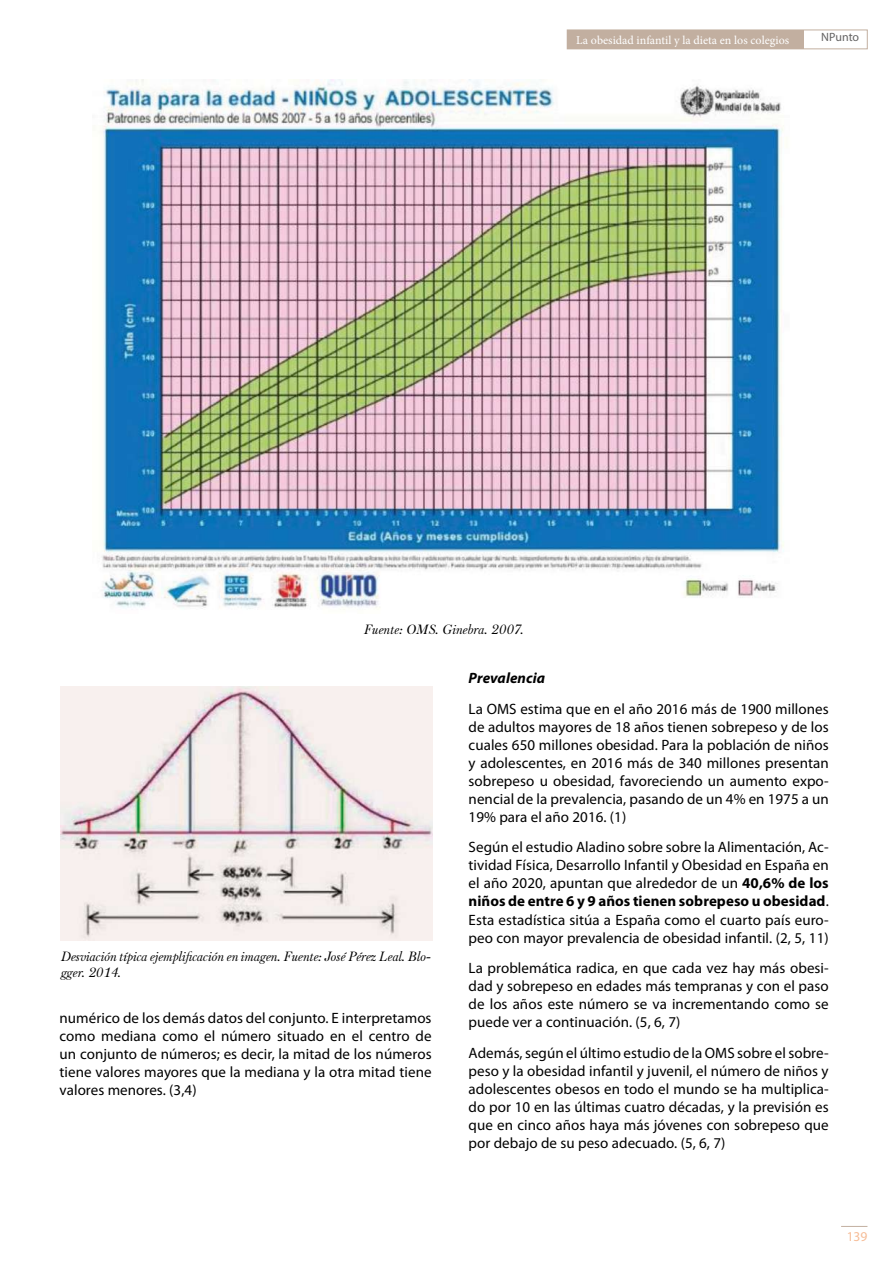
<style>
.page{position:relative;width:893px;height:1263px;background:#fff}
.page>*{position:absolute;margin:0;border:0;box-sizing:border-box;transform-origin:0 0}
.t1{font:15px/18px "Myriad Pro";letter-spacing:.005em;color:#000;text-align:justify}
.t2{font:italic 700 15px "Myriad Pro";letter-spacing:.005em;color:#000}
.t3{font:italic 13.5px/16.2px "Baskerville F";letter-spacing:-.005em;color:#000}
.t4{font:13.5px "Myriad Pro";color:#f6bc96}
.t5{font:12px "Minion Pro";color:#fff}
.t6{font:12px "Myriad Pro";letter-spacing:-.005em;color:#646363}
.s1{font-weight:700}
</style>
<div class="page">
<svg style="left:841px;top:1226px;width:26px;height:1px"></svg>
<div style="left:567px;top:30px;width:300px;height:19px;border:1px solid #c2afa0"></div>
<div style="left:567px;top:30px;width:237px;height:19px;background:#c2afa0"></div>
<img style="left:102px;top:79px;width:682px;height:531px">
<img style="left:60px;top:687px;width:372px;height:253px">
<p class="t5" style="left:576px;top:32px;width:214px">La obesidad infantil y la dieta en los colegios</p>
<p class="t6" style="left:821px;top:30px;width:40px">NPunto</p>
<p class="t3" style="left:364px;top:621px;width:161px">Fuente: OMS. Ginebra. 2007.</p>
<p class="t3" style="left:61px;top:949px;width:372px">Desviación típica ejemplificación en imagen. Fuente: José Pérez Leal. Blo&shy;gger. 2014.</p>
<p class="t1" style="left:60px;top:1009px;width:374px">numérico de los demás datos del conjunto. E interpretamos como mediana como el número situado en el centro de un conjunto de números; es decir, la mitad de los números tiene valores mayores que la mediana y la otra mitad tiene valores menores. (3,4)</p>
<p class="t2" style="left:469px;top:670px;width:78px">Prevalencia</p>
<p class="t1" style="left:469px;top:699px;width:362px">La OMS estima que en el año 2016 más de 1900 millones de adultos mayores de 18 años tienen sobrepeso y de los cuales 650 millones obesidad. Para la población de niños y adolescentes, en 2016 más de 340 millones presentan sobrepeso u obesidad, favoreciendo un aumento expo&shy;nencial de la prevalencia, pasando de un 4% en 1975 a un 19% para el año 2016. (1)</p>
<p class="t1" style="left:469px;top:838px;width:362px">Según el estudio Aladino sobre sobre la Alimentación, Ac&shy;tividad Física, Desarrollo Infantil y Obesidad en España en el año 2020, apuntan que alrededor de un <span class="s1">40,6% de los niños de entre 6 y 9 años tienen sobrepeso u obesidad</span>.<br>Esta estadística sitúa a España como el cuarto país euro&shy;peo con mayor prevalencia de obesidad infantil. (2, 5, 11)</p>
<p class="t1" style="left:469px;top:959px;width:362px">La problemática radica, en que cada vez hay más obesi&shy;dad y sobrepeso en edades más tempranas y con el paso de los años este número se va incrementando como se puede ver a continuación. (5, 6, 7)</p>
<p class="t1" style="left:469px;top:1044px;width:362px">Además, según el último estudio de la OMS sobre el sobre&shy;peso y la obesidad infantil y juvenil, el número de niños y adolescentes obesos en todo el mundo se ha multiplica&shy;do por 10 en las últimas cuatro décadas, y la previsión es que en cinco años haya más jóvenes con sobrepeso que por debajo de su peso adecuado. (5, 6, 7)</p>
<p class="t4" style="left:847px;top:1228px;width:22px">139</p>
</div>
